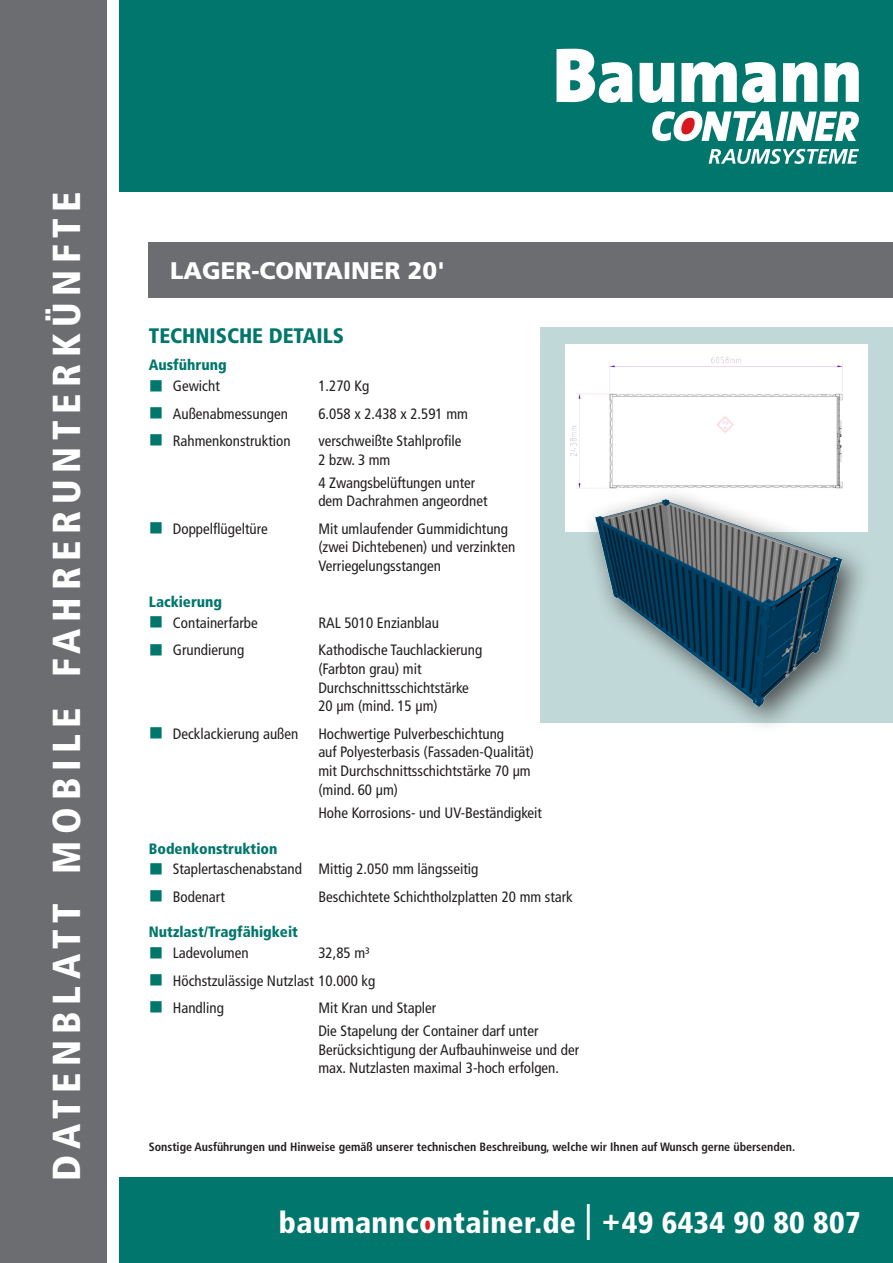
<style>
.page{position:relative;width:893px;height:1263px;background:#fff}
.page>*{position:absolute;margin:0;border:0;box-sizing:border-box;transform-origin:0 0}
.t1{font:900 condensed 39px "Frutiger LT";letter-spacing:.17em;color:#fff}
.t2{font:900 condensed 30px "Frutiger LT";letter-spacing:.01em;color:#fff}
.t3{font:900 24px "Frutiger LT";color:#fff}
.t4{font:900 condensed 21px "Frutiger LT";color:#00766c}
.t5{font:condensed 15px "Frutiger LT";color:#231f20}
.t6{font:900 condensed 15px "Frutiger LT";color:#00766c}
.t7{font:700 condensed 12px "Frutiger LT";color:#231f20}
.s1{color:#00766c}
.s2{font-weight:400;font-size:36px}
</style>
<div class="page">
<div style="left:119px;top:1178px;width:774px;height:85px;background:#00766c"></div>
<div style="left:0;top:0;width:106px;height:1263px;background:#6c6d70"></div>
<div style="left:119px;top:0;width:774px;height:191px;background:#00766c"></div>
<svg style="left:674px;top:111px;width:28px;height:30px"></svg>
<svg style="left:681px;top:118px;width:14px;height:16px"></svg>
<svg style="left:701px;top:111px;width:158px;height:30px"></svg>
<svg style="left:652px;top:111px;width:23px;height:30px"></svg>
<svg style="left:709px;top:149px;width:150px;height:15px"></svg>
<svg style="left:557px;top:49px;width:75px;height:54px"></svg>
<svg style="left:640px;top:63px;width:34px;height:40px"></svg>
<svg style="left:681px;top:62px;width:95px;height:41px"></svg>
<svg style="left:783px;top:62px;width:34px;height:40px"></svg>
<svg style="left:825px;top:62px;width:34px;height:40px"></svg>
<div style="left:424px;top:1220px;width:7px;height:10px;background:#d72326;border-radius:50%"></div>
<div style="left:149px;top:242px;width:744px;height:56px;background:#6c6d70"></div>
<div style="left:540px;top:327px;width:353px;height:396px;background:#c0d8d7"></div>
<div style="left:566px;top:344px;width:301px;height:187px;background:#fff"></div>
<img style="left:570px;top:356px;width:273px;height:133px">
<div style="left:582px;top:485px;width:290px;height:251px;background:#231f20;opacity:.75"></div>
<img style="left:595px;top:499px;width:247px;height:207px">
<h1 class="t1" style="left:43px;top:1181px;width:991px;rotate:-90deg">DATENBLATT MOBILE FAHRERUNTERKÜNFTE</h1>
<p class="t3" style="left:170px;top:256px;width:277px">LAGER-CONTAINER 20'</p>
<p class="t4" style="left:149px;top:323px;width:197px">TECHNISCHE DETAILS</p>
<p class="t6" style="left:149px;top:356px;width:79px">Ausführung</p>
<p class="t5" style="left:149px;top:377px;width:72px"><span class="s1">■</span> Gewicht</p>
<p class="t5" style="left:318px;top:377px;width:53px">1.270 Kg</p>
<p class="t5" style="left:149px;top:405px;width:141px"><span class="s1">■</span> Außenabmessungen</p>
<p class="t5" style="left:318px;top:405px;width:151px">6.058 x 2.438 x 2.591 mm</p>
<p class="t5" style="left:149px;top:432px;width:143px"><span class="s1">■</span> Rahmenkonstruktion</p>
<p class="t5" style="left:318px;top:432px;width:145px">verschweißte Stahlprofile</p>
<p class="t5" style="left:318px;top:451px;width:74px">2 bzw. 3 mm</p>
<p class="t5" style="left:318px;top:474px;width:158px">4 Zwangsbelüftungen unter</p>
<p class="t5" style="left:318px;top:492px;width:171px">dem Dachrahmen angeordnet</p>
<p class="t5" style="left:149px;top:520px;width:120px"><span class="s1">■</span> Doppelflügeltüre</p>
<p class="t5" style="left:318px;top:520px;width:191px">Mit umlaufender Gummidichtung</p>
<p class="t5" style="left:318px;top:538px;width:198px">(zwei Dichtebenen) und verzinkten</p>
<p class="t5" style="left:318px;top:557px;width:124px">Verriegelungsstangen</p>
<p class="t6" style="left:149px;top:593px;width:75px">Lackierung</p>
<p class="t5" style="left:149px;top:614px;width:110px"><span class="s1">■</span> Containerfarbe</p>
<p class="t5" style="left:318px;top:614px;width:122px">RAL 5010 Enzianblau</p>
<p class="t5" style="left:149px;top:641px;width:97px"><span class="s1">■</span> Grundierung</p>
<p class="t5" style="left:318px;top:641px;width:165px">Kathodische Tauchlackierung</p>
<p class="t5" style="left:318px;top:660px;width:105px">(Farbton grau) mit</p>
<p class="t5" style="left:318px;top:678px;width:152px">Durchschnittsschichtstärke</p>
<p class="t5" style="left:318px;top:697px;width:121px">20 μm (mind. 15 μm)</p>
<p class="t5" style="left:149px;top:725px;width:151px"><span class="s1">■</span> Decklackierung außen</p>
<p class="t5" style="left:318px;top:725px;width:187px">Hochwertige Pulverbeschichtung</p>
<p class="t5" style="left:318px;top:743px;width:217px">auf Polyesterbasis (Fassaden-Qualität)</p>
<p class="t5" style="left:318px;top:762px;width:214px">mit Durchschnittsschichtstärke 70 μm</p>
<p class="t5" style="left:318px;top:781px;width:81px">(mind. 60 μm)</p>
<p class="t5" style="left:318px;top:804px;width:225px">Hohe Korrosions- und UV-Beständigkeit</p>
<p class="t6" style="left:149px;top:839px;width:130px">Bodenkonstruktion</p>
<p class="t5" style="left:149px;top:860px;width:331px"><span class="s1">■</span> Staplertaschenabstand Mittig 2.050 mm längsseitig</p>
<p class="t5" style="left:149px;top:888px;width:77px"><span class="s1">■</span> Bodenart</p>
<p class="t5" style="left:318px;top:888px;width:256px">Beschichtete Schichtholzplatten 20 mm stark</p>
<p class="t6" style="left:149px;top:923px;width:151px">Nutzlast/Tragfähigkeit</p>
<p class="t5" style="left:149px;top:944px;width:101px"><span class="s1">■</span> Ladevolumen</p>
<p class="t5" style="left:318px;top:944px;width:53px">32,85 m³</p>
<p class="t5" style="left:149px;top:972px;width:228px"><span class="s1">■</span> Höchstzulässige Nutzlast 10.000 kg</p>
<p class="t5" style="left:149px;top:999px;width:77px"><span class="s1">■</span> Handling</p>
<p class="t5" style="left:318px;top:999px;width:120px">Mit Kran und Stapler</p>
<p class="t5" style="left:318px;top:1022px;width:222px">Die Stapelung der Container darf unter</p>
<p class="t5" style="left:318px;top:1041px;width:262px">Berücksichtigung der Aufbauhinweise und der</p>
<p class="t5" style="left:318px;top:1059px;width:242px">max. Nutzlasten maximal 3-hoch erfolgen.</p>
<p class="t7" style="left:149px;top:1140px;width:648px">Sonstige Ausführungen und Hinweise gemäß unserer technischen Beschreibung, welche wir Ihnen auf Wunsch gerne übersenden.</p>
<h2 class="t2" style="left:279px;top:1204px;width:583px">baumanncontainer.de <span class="s2">|</span> +49 6434 90 80 807</h2>
</div>
